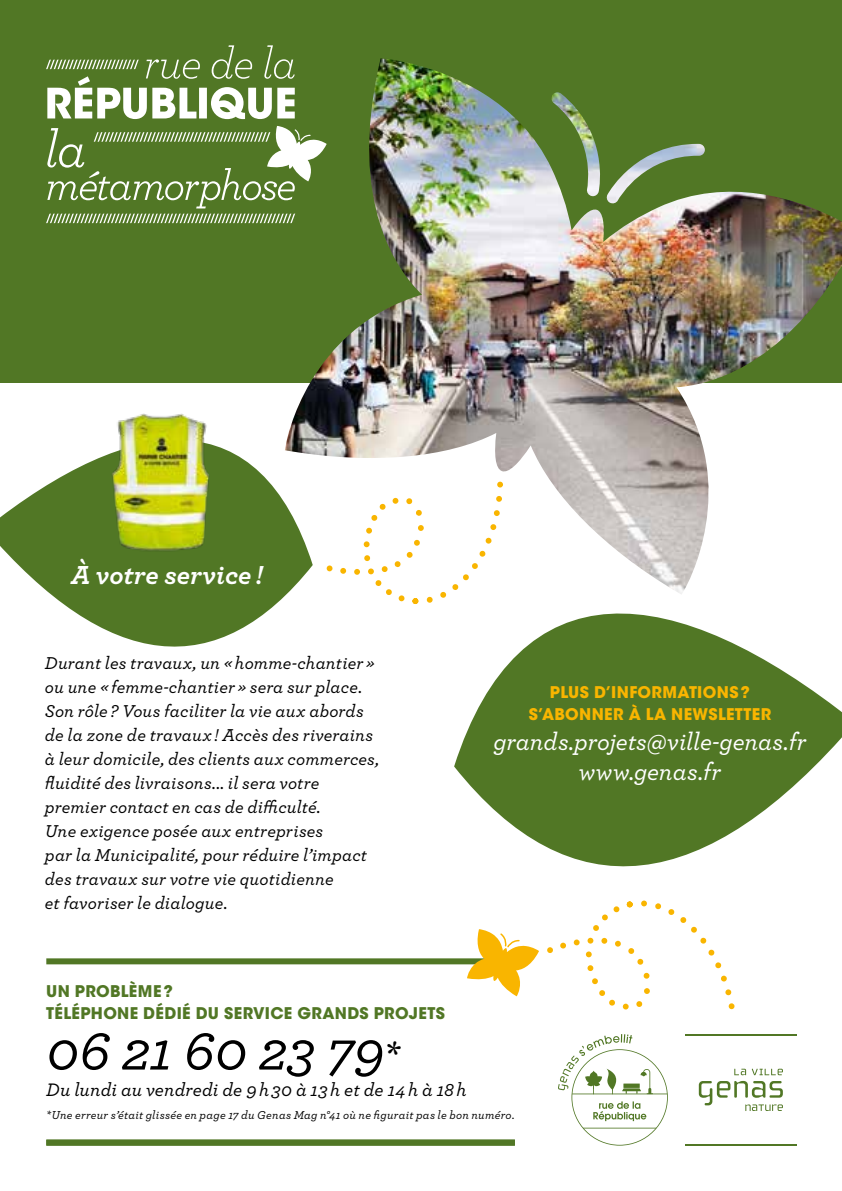
<style>
.page{position:relative;width:842px;height:1191px;background:#fff}
.page>*{position:absolute;margin:0;border:0;box-sizing:border-box;transform-origin:0 0}
.t1{font:italic 500 57px "Archer";letter-spacing:-.005em;color:#000}
.t2{font:italic 700 27.4px "Archer";color:#fff}
.t3{font:italic 500 25px/30px "Archer";letter-spacing:-.005em;color:#fff;text-align:center}
.t4{font:italic 500 19px "Archer";letter-spacing:.005em;color:#000}
.t5{font:italic 500 18px/24px "Archer";letter-spacing:.01em;color:#000}
.t6{font:700 16px/22px "ITC Avant Garde Std";letter-spacing:.025em;color:#517725}
.t7{font:700 16px/22px "ITC Avant Garde Std";letter-spacing:.02em;color:#f9b500;text-align:center}
.t8{font:italic 500 12px "Archer";letter-spacing:.02em;color:#000}
.s1{font-size:41px}
</style>
<div class="page">
<div style="left:0;top:0;width:842px;height:383px;background:#517725"></div>
<svg style="left:558px;top:1034px;width:110px;height:111px"></svg>
<svg style="left:699px;top:1081px;width:84px;height:30px"></svg>
<svg style="left:734px;top:1068px;width:12px;height:7px"></svg>
<svg style="left:752px;top:1068px;width:31px;height:7px"></svg>
<hr style="left:685px;top:1034px;width:112px;height:1px;background:#517725">
<hr style="left:685px;top:1144px;width:112px;height:1px;background:#517725">
<svg style="left:46px;top:214px;width:239px;height:9px"></svg>
<svg style="left:46px;top:45px;width:239px;height:74px"></svg>
<svg style="left:47px;top:126px;width:238px;height:82px"></svg>
<img style="left:285px;top:58px;width:557px;height:514px">
<svg style="left:497px;top:481px;width:6px;height:6px"></svg>
<svg style="left:327px;top:565px;width:6px;height:6px"></svg>
<svg style="left:340px;top:496px;width:162px;height:108px"></svg>
<svg style="left:547px;top:947px;width:6px;height:6px"></svg>
<svg style="left:560px;top:913px;width:175px;height:96px"></svg>
<svg style="left:0;top:400px;width:313px;height:247px;fill:#517725"></svg>
<img style="left:102px;top:406px;width:115px;height:151px">
<svg style="left:454px;top:564px;width:388px;height:349px;fill:#527825"></svg>
<div style="left:46px;top:1139px;width:469px;height:6px;background:#517725"></div>
<div style="left:46px;top:958px;width:469px;height:6px;background:#517725"></div>
<svg style="left:467px;top:929px;width:72px;height:67px"></svg>
<h2 class="t2" style="left:71px;top:553px;width:193px">À votre service !</h2>
<p class="t5" style="left:45px;top:650px;width:336px">Durant les travaux, un « homme-chantier » ou une « femme-chantier » sera sur place.<br>Son rôle ? Vous faciliter la vie aux abords de la zone de travaux ! Accès des riverains à leur domicile, des clients aux commerces, fluidité des livraisons... il sera votre premier contact en cas de difficulté.<br>Une exigence posée aux entreprises<br>par la Municipalité, pour réduire l’impact des travaux sur votre vie quotidienne<br>et favoriser le dialogue.</p>
<p class="t7" style="left:529px;top:681px;width:244px">PLUS D’INFORMATIONS?<br>S’ABONNER À LA NEWSLETTER</p>
<h3 class="t3" style="left:493px;top:725px;width:314px">grands.projets@ville-genas.fr www.genas.fr</h3>
<p class="t6" style="left:46px;top:980px;width:400px">UN PROBLÈME?<br>TÉLÉPHONE DÉDIÉ DU SERVICE GRANDS PROJETS</p>
<h1 class="t1" style="left:46px;top:1008px;width:355px">06 21 60 23 79<span class="s1">*</span></h1>
<p class="t4" style="left:46px;top:1075px;width:422px">Du lundi au vendredi de 9 h 30 à 13 h et de 14 h à 18 h</p>
<p class="t8" style="left:46px;top:1106px;width:470px">*Une erreur s’était glissée en page 17 du Genas Mag n°41 où ne figurait pas le bon numéro.</p>
</div>
